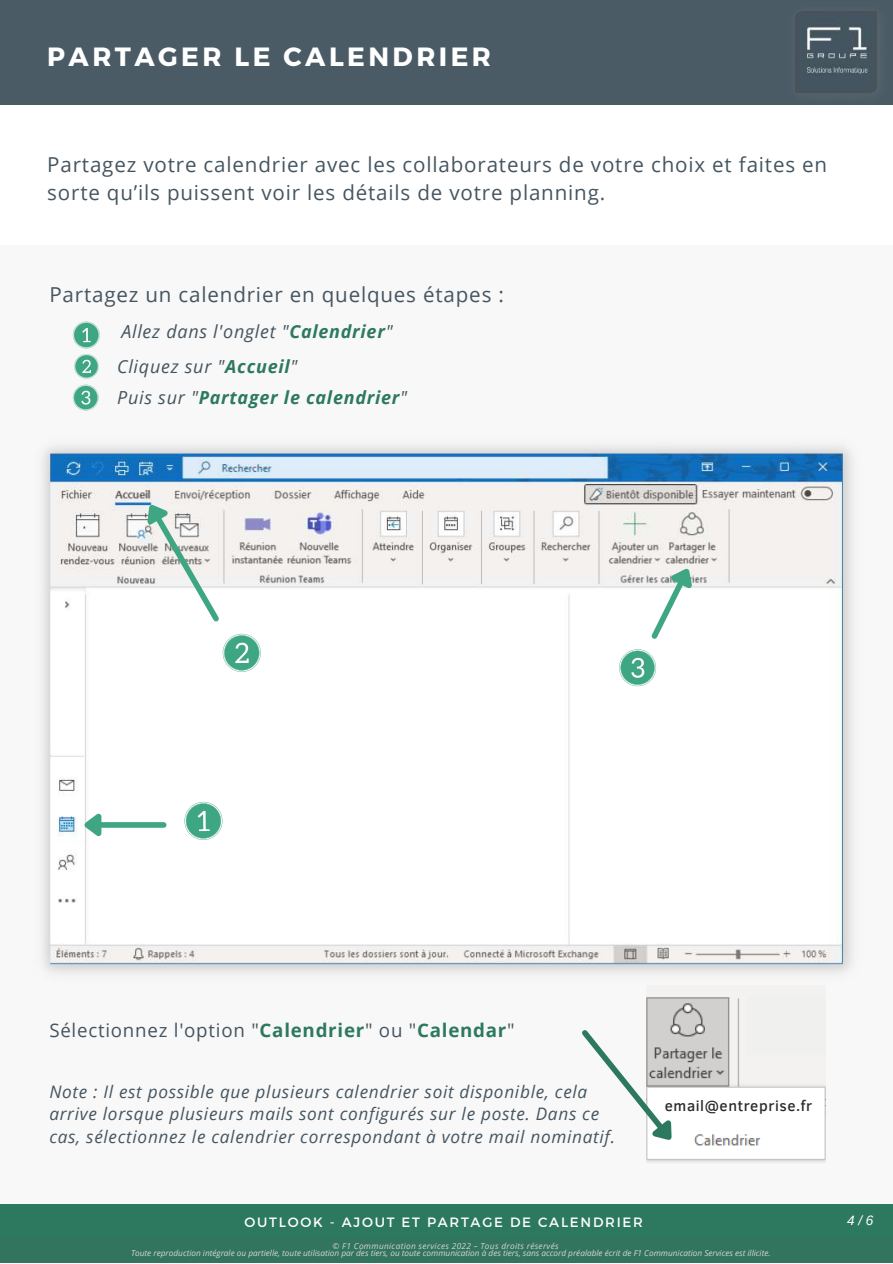
<style>
.page{position:relative;width:893px;height:1264px;background:#fff}
.page>*{position:absolute;margin:0;border:0;box-sizing:border-box;transform-origin:0 0}
.t1{font:700 26.4px "Montserrat";letter-spacing:.13em;color:#fff}
.t2{font:20.55px/28px "Open Sans";letter-spacing:.04em;color:#455560}
.t3{font:18.75px "Open Sans";letter-spacing:.04em;color:#455560}
.t4{font:italic 18px/34.5px "Open Sans";letter-spacing:.04em;color:#455560}
.t5{font:italic 700 18px "Open Sans";letter-spacing:.04em;color:#2d795f}
.t6{font:italic 17.25px/22.5px "Open Sans";letter-spacing:.04em;color:#455560}
.t7{font:500 15px "Clear Sans";letter-spacing:.04em;color:#2a2a2a}
.t8{font:italic 13.65px "Arimo";color:#fff}
.t9{font:13.5px "Montserrat";letter-spacing:.13em;color:#fff}
.t10{font:italic 8.25px/6.9px "Open Sans";color:#d3d6d9}
.s1{font-weight:700;color:#2d795f}
.s2{font-weight:400;color:#455560}
</style>
<div class="page">
<div style="left:0;top:245px;width:892px;height:970px;background:#f8f8f8"></div>
<div style="left:0;top:0;width:892px;height:105px;background:#4a5b66"></div>
<img style="left:794px;top:10px;width:84px;height:84px">
<img style="left:43px;top:445px;width:809px;height:528px">
<div style="left:101px;top:822px;width:63px;height:5px;background:#3fa683"></div>
<svg style="left:78px;top:805px;width:28px;height:36px"></svg>
<svg style="left:184px;top:801px;width:38px;height:39px"></svg>
<svg style="left:223px;top:633px;width:38px;height:39px"></svg>
<svg style="left:619px;top:649px;width:37px;height:37px"></svg>
<svg style="left:133px;top:489px;width:91px;height:137px"></svg>
<svg style="left:647px;top:556px;width:61px;height:87px"></svg>
<svg style="left:73px;top:321px;width:27px;height:27px"></svg>
<svg style="left:73px;top:354px;width:26px;height:56px"></svg>
<img style="left:646px;top:997px;width:179px;height:165px">
<div style="left:664px;top:1091px;width:153px;height:26px;background:#fff"></div>
<div style="left:747px;top:997px;width:79px;height:57px;background:#f0f0ef"></div>
<svg style="left:582px;top:1024px;width:105px;height:132px"></svg>
<div style="left:0;top:1204px;width:892px;height:57px;background:#2d795f"></div>
<div style="left:0;top:1237px;width:892px;height:25px;background:#32745e"></div>
<h1 class="t1" style="left:47px;top:39px;width:445px">PARTAGER LE CALENDRIER</h1>
<h2 class="t2" style="left:47px;top:150px;width:781px">Partagez votre calendrier avec les collaborateurs de votre choix et faites en sorte qu’ils puissent voir les détails de votre planning.</h2>
<h2 class="t2" style="left:49px;top:280px;width:456px">Partagez un calendrier en quelques étapes :</h2>
<h3 class="t4" style="left:117px;top:314px;width:277px">Allez dans l'onglet "<span class="s1">Calendrier</span>"<br>Cliquez sur "<span class="s1">Accueil</span>"</h3>
<h3 class="t5" style="left:117px;top:385px;width:291px"><span class="s2">Puis sur "</span>Partager le calendrier<span class="s2">"</span></h3>
<h3 class="t3" style="left:49px;top:1017px;width:466px">Sélectionnez l'option "<span class="s1">Calendrier</span>" ou "<span class="s1">Calendar</span>"</h3>
<h3 class="t6" style="left:49px;top:1079px;width:567px">Note : Il est possible que plusieurs calendrier soit disponible, cela arrive lorsque plusieurs mails sont configurés sur le poste. Dans ce cas, sélectionnez le calendrier correspondant à votre mail nominatif.</h3>
<h3 class="t7" style="left:664px;top:1094px;width:149px">email@entreprise.fr</h3>
<h3 class="t9" style="left:244px;top:1213px;width:400px">OUTLOOK - AJOUT ET PARTAGE DE CALENDRIER</h3>
<h3 class="t8" style="left:847px;top:1212px;width:28px">4/6</h3>
<p class="t10" style="left:131px;top:1242px;width:640px;text-indent:201px">© F1 Communication services 2022 – Tous droits réservés<br>Toute reproduction intégrale ou partielle, toute utilisation par des tiers, ou toute communication à des tiers, sans accord préalable écrit de F1 Communication Services est illicite.</p>
</div>
